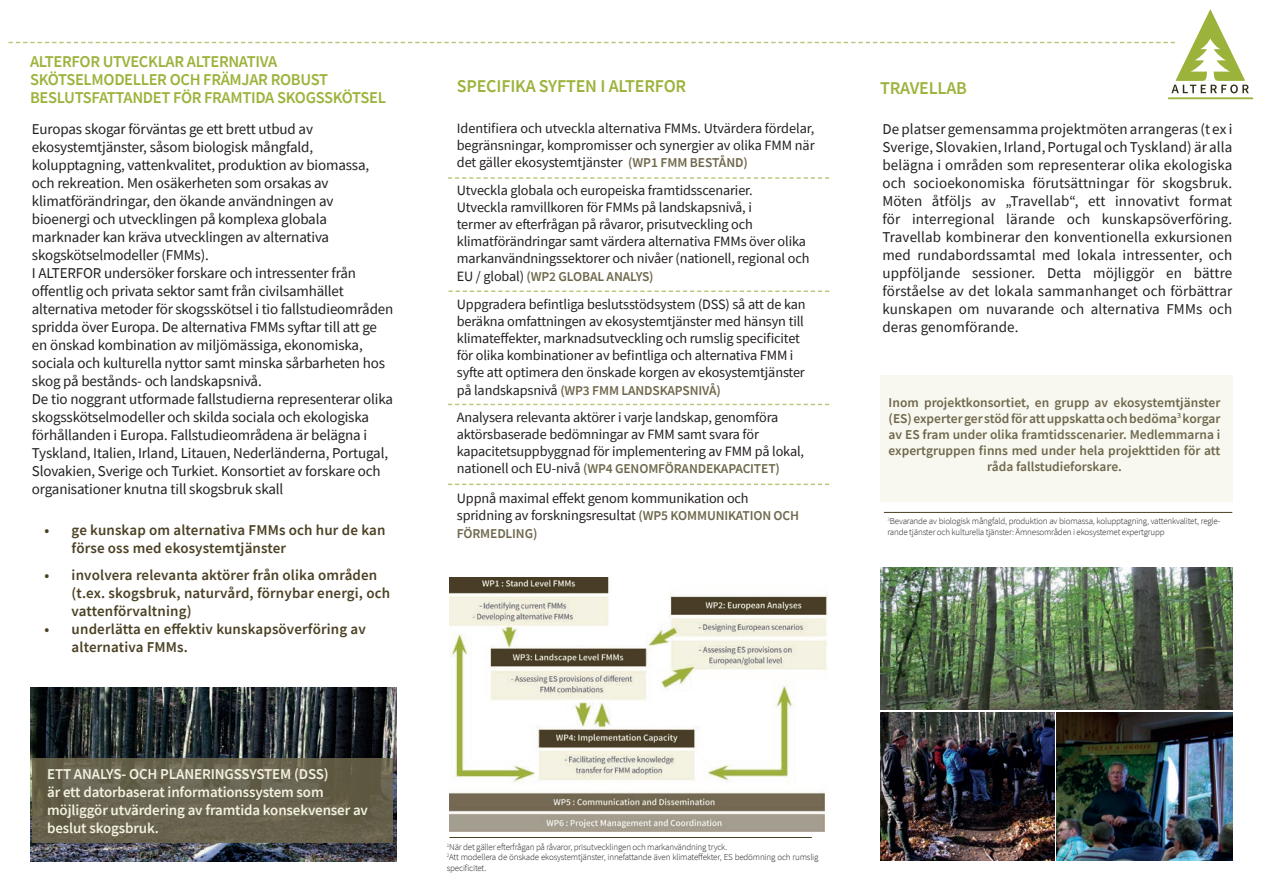
<style>
.page{position:relative;width:1263px;height:893px;background:#fff}
.page>*{position:absolute;margin:0;border:0;box-sizing:border-box;transform-origin:0 0}
.t1{font:600 18px "Source Sans Pro";letter-spacing:-.01em;color:#9bb33b}
.t2{font:600 16.5px/18px "Source Sans Pro";letter-spacing:-.02em;color:#9bb33b}
.t3{font:15px/18px "Source Sans Pro";letter-spacing:-.01em;color:#231f20}
.t4{font:600 15px/18px "Source Sans Pro";letter-spacing:.01em;color:#4b4124}
.t5{font:600 15px/18px "Source Sans Pro";letter-spacing:-.01em;color:#f3f1df}
.t6{font:14.25px/17.1px "Source Sans Pro";letter-spacing:-.01em;color:#231f20}
.t7{font:600 13.5px/16.2px "Source Sans Pro";color:#6f684c;text-align:center}
.t8{font:300 9px/10.8px "Source Sans Pro";letter-spacing:-.02em;color:#231f20}
.s1{font-weight:600;font-size:13.5px;color:#6f684c}
.s2{font-weight:400;font-size:14.25px;color:#231f20}
</style>
<div class="page">
<img style="left:30px;top:688px;width:366px;height:173px">
<svg style="left:33px;top:759px;width:360px;height:84px;background:#67624d"></svg>
<img style="left:450px;top:578px;width:378px;height:253px">
<svg style="left:448px;top:291px;width:381px;height:1px"></svg>
<svg style="left:448px;top:177px;width:381px;height:2px"></svg>
<svg style="left:448px;top:404px;width:381px;height:1px"></svg>
<svg style="left:448px;top:484px;width:381px;height:1px"></svg>
<hr style="left:449px;top:837px;width:363px;height:1px;background:#4b4124">
<svg style="left:9px;top:10px;width:1244px;height:89px"></svg>
<img style="left:880px;top:567px;width:352px;height:142px">
<img style="left:1056px;top:712px;width:176px;height:149px">
<img style="left:880px;top:712px;width:174px;height:149px">
<div style="left:880px;top:375px;width:352px;height:127px;background:#f9f8f0"></div>
<hr style="left:884px;top:512px;width:348px;height:1px;background:#4b4124">
<p class="t2" style="left:30px;top:52px;width:357px">ALTERFOR UTVECKLAR ALTERNATIVA<br>SKÖTSELMODELLER OCH FRÄMJAR ROBUST<br>BESLUTSFATTANDET FÖR FRAMTIDA SKOGSSKÖTSEL</p>
<p class="t3" style="left:32px;top:120px;width:363px">Europas skogar förväntas ge ett brett utbud av ekosystemtjänster, såsom biologisk mångfald, kolupptagning, vattenkvalitet, produktion av biomassa, och rekreation. Men osäkerheten som orsakas av klimatförändringar, den ökande användningen av bioenergi och utvecklingen på komplexa globala marknader kan kräva utvecklingen av alternativa skogskötselmodeller (FMMs).<br>I ALTERFOR undersöker forskare och intressenter från offentlig och privata sektor samt från civilsamhället alternativa metoder för skogsskötsel i tio fallstudieområden spridda över Europa. De alternativa FMMs syftar till att ge en önskad kombination av miljömässiga, ekonomiska, sociala och kulturella nyttor samt minska sårbarheten hos skog på bestånds- och landskapsnivå.<br>De tio noggrant utformade fallstudierna representerar olika skogsskötselmodeller och skilda sociala och ekologiska förhållanden i Europa. Fallstudieområdena är belägna i Tyskland, Italien, Irland, Litauen, Nederländerna, Portugal, Slovakien, Sverige och Turkiet. Konsortiet av forskare och organisationer knutna till skogsbruk skall</p>
<p class="t4" style="left:72px;top:521px;width:315px;text-indent:-27px">• ge kunskap om alternativa FMMs och hur de kan förse oss med ekosystemtjänster</p>
<p class="t4" style="left:72px;top:566px;width:320px;text-indent:-27px">• involvera relevanta aktörer från olika områden (t.ex. skogsbruk, naturvård, förnybar energi, och vattenförvaltning)</p>
<p class="t4" style="left:72px;top:620px;width:296px;text-indent:-27px">• underlätta en effektiv kunskapsöverföring av alternativa FMMs.</p>
<p class="t5" style="left:47px;top:765px;width:322px">ETT ANALYS- OCH PLANERINGSSYSTEM (DSS)<br>är ett datorbaserat informationssystem som möjliggör utvärdering av framtida konsekvenser av beslut skogsbruk.</p>
<p class="t1" style="left:457px;top:75px;width:231px">SPECIFIKA SYFTEN I ALTERFOR</p>
<p class="t1" style="left:880px;top:77px;width:88px">TRAVELLAB</p>
<p class="t3" style="left:882px;top:120px;width:351px;text-align:justify">De platser gemensamma projektmöten arrangeras (t ex i Sverige, Slovakien, Irland, Portugal och Tyskland) är alla belägna i områden som representerar olika ekologiska och socioekonomiska förutsättningar för skogsbruk.<br>Möten åtföljs av „Travellab“, ett innovativt format för interregional lärande och kunskapsöverföring.<br>Travellab kombinerar den konventionella exkursionen med rundabordssamtal med lokala intressenter, och uppföljande sessioner. Detta möjliggör en bättre förståelse av det lokala sammanhanget och förbättrar kunskapen om nuvarande och alternativa FMMs och deras genomförande.</p>
<p class="t6" style="left:457px;top:120px;width:359px;text-align:justify">Identifiera och utveckla alternativa FMMs. Utvärdera fördelar, begränsningar, kompromisser och synergier av olika FMM när det gäller ekosystemtjänster <span class="s1">(WP1 FMM BESTÅND)</span></p>
<p class="t6" style="left:457px;top:182px;width:354px">Utveckla globala och europeiska framtidsscenarier.<br>Utveckla ramvillkoren för FMMs på landskapsnivå, i<br>termer av efterfrågan på råvaror, prisutveckling och klimatförändringar samt värdera alternativa FMMs över olika markanvändningssektorer och nivåer (nationell, regional och</p>
<p class="t7" style="left:457px;top:269px;width:198px"><span class="s2">EU / global)</span> (WP2 GLOBAL ANALYS)</p>
<p class="t6" style="left:457px;top:296px;width:350px">Uppgradera befintliga beslutsstödsystem (DSS) så att de kan beräkna omfattningen av ekosystemtjänster med hänsyn till klimateffekter, marknadsutveckling och rumslig specificitet för olika kombinationer av befintliga och alternativa FMM i syfte att optimera den önskade korgen av ekosystemtjänster</p>
<p class="t7" style="left:457px;top:382px;width:265px"><span class="s2">på landskapsnivå</span> (WP3 FMM LANDSKAPSNIVÅ)</p>
<p class="t6" style="left:457px;top:409px;width:349px">Analysera relevanta aktörer i varje landskap, genomföra aktörsbaserade bedömningar av FMM samt svara för kapacitetsuppbyggnad för implementering av FMM på lokal,</p>
<p class="t7" style="left:457px;top:461px;width:325px"><span class="s2">nationell och EU-nivå</span> (WP4 GENOMFÖRANDEKAPACITET)</p>
<p class="t6" style="left:457px;top:489px;width:344px">Uppnå maximal effekt genom kommunikation och spridning av forskningsresultat <span class="s1">(WP5 KOMMUNIKATION OCH</span></p>
<p class="t7" style="left:457px;top:525px;width:82px">FÖRMEDLING)</p>
<p class="t7" style="left:889px;top:394px;width:333px">Inom projektkonsortiet, en grupp av ekosystemtjänster (ES) experter ger stöd för att uppskatta och bedöma<sup>3</sup> korgar av ES fram under olika framtidsscenarier. Medlemmarna i expertgruppen finns med under hela projekttiden för att råda fallstudieforskare.</p>
<p class="t8" style="left:887px;top:516px;width:335px"><sup>3</sup>Bevarande av biologisk mångfald, produktion av biomassa, kolupptagning, vattenkvalitet, regle&shy;rande tjänster och kulturella tjänster: Ämnesområden i ekosystemet expertgrupp</p>
<p class="t8" style="left:447px;top:841px;width:373px"><sup>1</sup>När det gäller efterfrågan på råvaror, prisutvecklingen och markanvändning tryck.<br><sup>2</sup>Att modellera de önskade ekosystemtjänster, innefattande även klimateffekter, ES bedömning och rumslig specificitet.</p>
</div>
